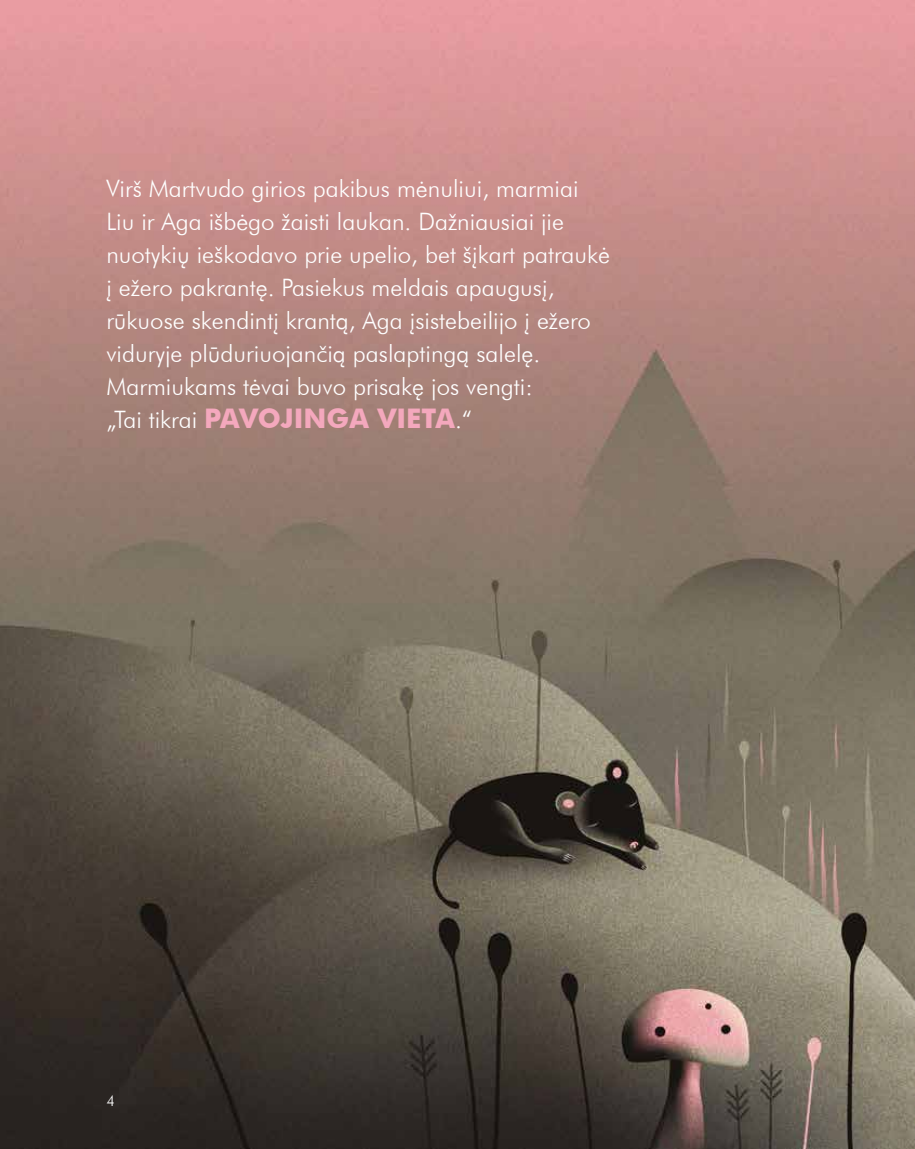
<style>
.page{position:relative;width:915px;height:1149px;background:#fff}
.page>*{position:absolute;margin:0;border:0;box-sizing:border-box;transform-origin:0 0}
.t1{font:900 27px "MC Futura";color:#f4a8bd}
.t2{font:24px/33px "MC Futura";color:#fff}
.t3{font:15px "MC Futura";color:#fff}
.s1{font-weight:400;font-size:24px;color:#fff}
</style>
<div class="page">
<img style="left:0;top:0;width:914px;height:1148px">
<p class="t2" style="left:106px;top:172px;width:505px">Virš Martvudo girios pakibus mėnuliui, marmiai Liu ir Aga išbėgo žaisti laukan. Dažniausiai jie nuotykių ieškodavo prie upelio, bet šįkart patraukė į ežero pakrantę. Pasiekus meldais apaugusį, rūkuose skendintį krantą, Aga įsistebeilijo į ežero viduryje plūduriuojančią paslaptingą salelę.<br>Marmiukams tėvai buvo prisakę jos vengti:</p>
<p class="t1" style="left:106px;top:402px;width:367px"><span class="s1">„Tai tikrai</span> PAVOJINGA VIETA<span class="s1">.“</span></p>
<p class="t3" style="left:106px;top:1091px;width:10px">4</p>
</div>
